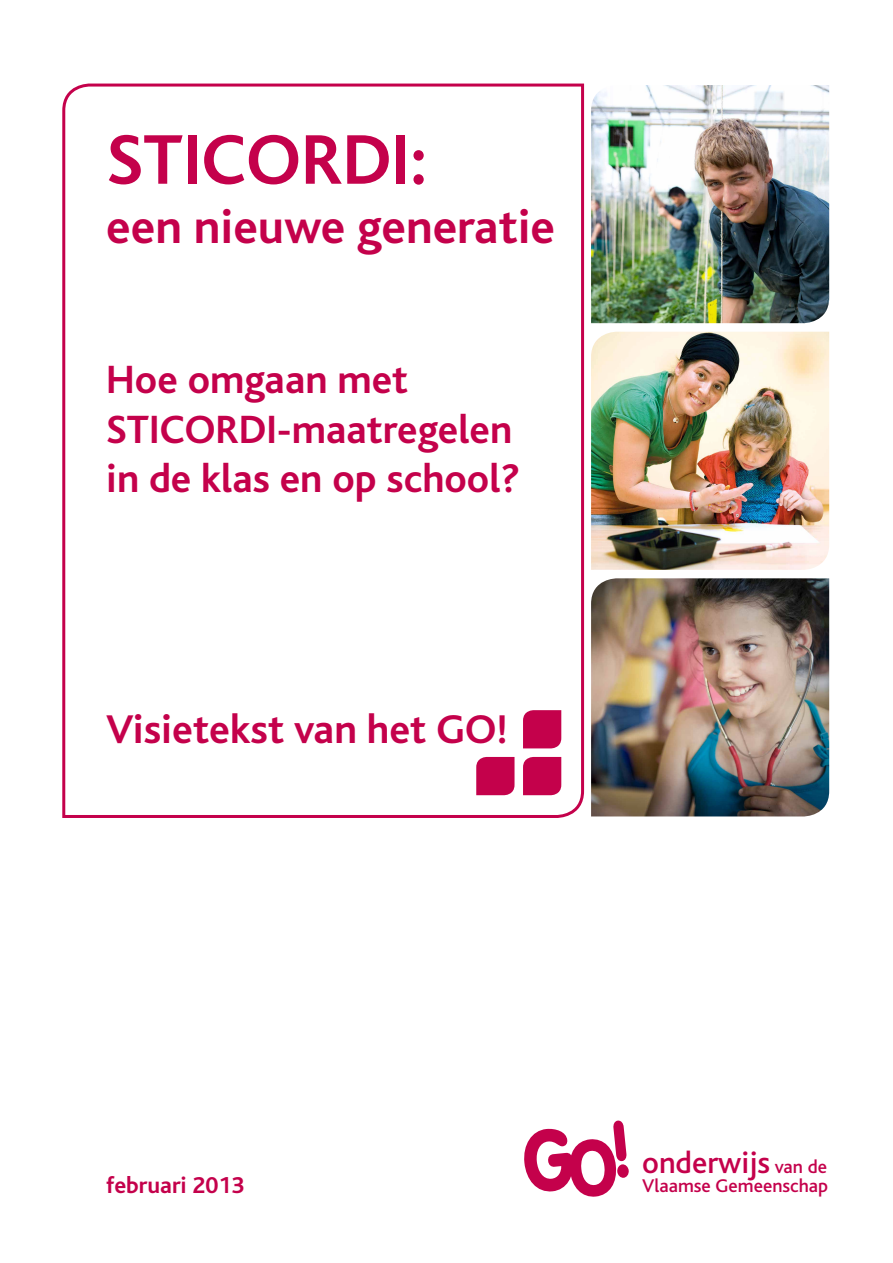
<style>
.page{position:relative;width:893px;height:1263px;background:#fff}
.page>*{position:absolute;margin:0;border:0;box-sizing:border-box;transform-origin:0 0}
.t1{font:700 73.5px "Bliss";color:#c4014b}
.t2{font:700 49.5px "Bliss";color:#c4014b}
.t3{font:700 42px "Bliss";color:#c4014b}
.t4{font:700 41.25px/49.5px "Bliss";color:#c4014b}
.t5{font:500 31.65px "Bliss";color:#c4014b}
.t6{font:700 24px "Bliss";color:#c4014b}
.t7{font:500 19.2px "Bliss";color:#c4014b}
.s1{font-size:19.2px}
</style>
<div class="page">
<svg style="left:524px;top:1120px;width:105px;height:77px"></svg>
<img style="left:591px;top:85px;width:238px;height:238px">
<img style="left:591px;top:578px;width:238px;height:238px">
<img style="left:591px;top:332px;width:238px;height:238px">
<svg style="left:62px;top:83px;width:523px;height:735px"></svg>
<svg style="left:523px;top:710px;width:38px;height:38px"></svg>
<svg style="left:476px;top:757px;width:38px;height:38px"></svg>
<svg style="left:523px;top:757px;width:38px;height:38px"></svg>
<h1 class="t1" style="left:106px;top:121px;width:322px">STICORDI:</h1>
<p class="t2" style="left:106px;top:201px;width:450px">een nieuwe generatie</p>
<p class="t4" style="left:106px;top:356px;width:415px">Hoe omgaan met<br>STICORDI-maatregelen in de klas en op school?</p>
<p class="t3" style="left:106px;top:708px;width:403px">Visietekst van het GO!</p>
<p class="t6" style="left:106px;top:1172px;width:140px">februari 2013</p>
<p class="t5" style="left:642px;top:1146px;width:186px">onderwijs <span class="s1">van de</span></p>
<p class="t7" style="left:642px;top:1175px;width:188px">Vlaamse Gemeenschap</p>
</div>
